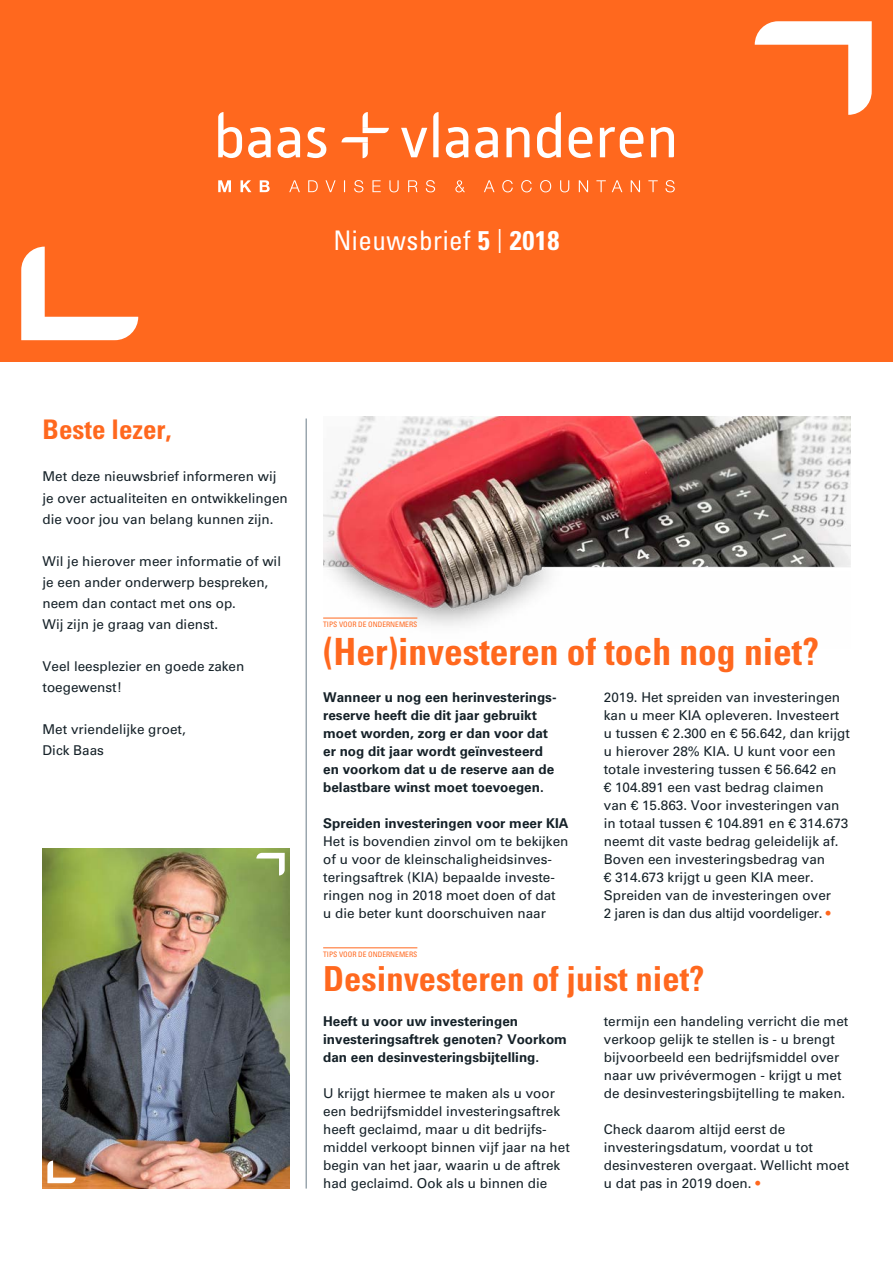
<style>
.page{position:relative;width:893px;height:1263px;background:#fff}
.page>*{position:absolute;margin:0;border:0;box-sizing:border-box;transform-origin:0 0}
.t1{font:700 condensed 37.5px "Univers LT Std";color:#ff681e}
.t2{font:700 condensed 34.5px "Univers LT Std";color:#ff681e}
.t3{font:condensed 27px "Univers LT Std";letter-spacing:.02em;color:#fff}
.t4{font:700 condensed 27px "Univers LT Std";color:#ff681e}
.t5{font:13.5px/18px "Univers LT Std";color:#152128}
.t6{font:700 13.5px/18px "Univers LT Std";color:#152128}
.t7{font:condensed 7.5px "Univers LT Std";color:#ff681e}
.s1{font-weight:700}
.s2{font-size:24px}
.s3{color:#ff681e}
</style>
<div class="page">
<div style="left:0;top:0;width:893px;height:361px;background:#ff681e"></div>
<svg style="left:21px;top:247px;width:117px;height:93px"></svg>
<svg style="left:755px;top:21px;width:117px;height:94px"></svg>
<hr style="left:306px;top:418px;width:1px;height:770px;background:#697b87">
<img style="left:43px;top:848px;width:246px;height:340px">
<svg style="left:47px;top:1160px;width:29px;height:23px"></svg>
<svg style="left:256px;top:853px;width:29px;height:22px"></svg>
<svg style="left:218px;top:180px;width:457px;height:12px"></svg>
<svg style="left:218px;top:112px;width:108px;height:46px"></svg>
<svg style="left:401px;top:112px;width:273px;height:46px"></svg>
<svg style="left:341px;top:112px;width:48px;height:46px"></svg>
<img style="left:323px;top:417px;width:527px;height:209px">
<hr style="left:323px;top:947px;width:94px;height:1px;background:#ff681e">
<hr style="left:323px;top:618px;width:94px;height:1px;background:#ff681e">
<h3 class="t3" style="left:333px;top:223px;width:228px">Nieuwsbrief <span class="s1">5</span> <span class="s2">|</span> <span class="s1">2018</span></h3>
<h3 class="t4" style="left:43px;top:413px;width:130px">Beste lezer,</h3>
<p class="t5" style="left:43px;top:466px;width:247px;line-height:21px">Met deze nieuwsbrief informeren wij je over actualiteiten en ontwikkelingen die voor jou van belang kunnen zijn.</p>
<p class="t5" style="left:43px;top:550px;width:240px;line-height:21px">Wil je hierover meer informatie of wil je een ander onderwerp bespreken, neem dan contact met ons op.<br>Wij zijn je graag van dienst.</p>
<p class="t5" style="left:43px;top:655px;width:203px;line-height:21px">Veel leesplezier en goede zaken toegewenst!</p>
<p class="t5" style="left:43px;top:718px;width:145px;line-height:21px">Met vriendelijke groet,<br>Dick Baas</p>
<p class="t7" style="left:323px;top:620px;width:96px">TIPS VOOR DE ONDERNEMERS</p>
<h1 class="t1" style="left:323px;top:628px;width:497px">(Her)investeren of toch nog niet?</h1>
<p class="t6" style="left:323px;top:688px;width:235px">Wanneer u nog een herinvesterings&shy;reserve heeft die dit jaar gebruikt moet worden, zorg er dan voor dat er nog dit jaar wordt geïnvesteerd en voorkom dat u de reserve aan de belastbare winst moet toevoegen.</p>
<p class="t6" style="left:323px;top:814px;width:247px">Spreiden investeringen voor meer KIA</p>
<p class="t5" style="left:323px;top:832px;width:247px">Het is bovendien zinvol om te bekijken of u voor de kleinschaligheidsinves&shy;teringsaftrek (KIA) bepaalde investe&shy;ringen nog in 2018 moet doen of dat<br>u die beter kunt doorschuiven naar</p>
<p class="t5" style="left:604px;top:688px;width:248px">2019. Het spreiden van investeringen kan u meer KIA opleveren. Investeert u tussen € 2.300 en € 56.642, dan krijgt u hierover 28% KIA. U kunt voor een totale investering tussen € 56.642 en<br>€ 104.891 een vast bedrag claimen van € 15.863. Voor investeringen van in totaal tussen € 104.891 en € 314.673 neemt dit vaste bedrag geleidelijk af.<br>Boven een investeringsbedrag van<br>€ 314.673 krijgt u geen KIA meer.<br>Spreiden van de investeringen over<br>2 jaren is dan dus altijd voordeliger. <span class="s3">•</span></p>
<p class="t7" style="left:323px;top:949px;width:96px">TIPS VOOR DE ONDERNEMERS</p>
<h2 class="t2" style="left:323px;top:957px;width:383px">Desinvesteren of juist niet?</h2>
<p class="t6" style="left:323px;top:1012px;width:245px">Heeft u voor uw investeringen investeringsaftrek genoten? Voorkom dan een desinvesteringsbijtelling.</p>
<p class="t5" style="left:323px;top:1084px;width:248px">U krijgt hiermee te maken als u voor een bedrijfsmiddel investeringsaftrek heeft geclaimd, maar u dit bedrijfs&shy;middel verkoopt binnen vijf jaar na het begin van het jaar, waarin u de aftrek had geclaimd. Ook als u binnen die</p>
<p class="t5" style="left:604px;top:1012px;width:246px">termijn een handeling verricht die met verkoop gelijk te stellen is - u brengt bijvoorbeeld een bedrijfsmiddel over naar uw privévermogen - krijgt u met de desinvesteringsbijtelling te maken.</p>
<p class="t5" style="left:604px;top:1120px;width:247px">Check daarom altijd eerst de investeringsdatum, voordat u tot desinvesteren overgaat. Wellicht moet u dat pas in 2019 doen. <span class="s3">•</span></p>
</div>
